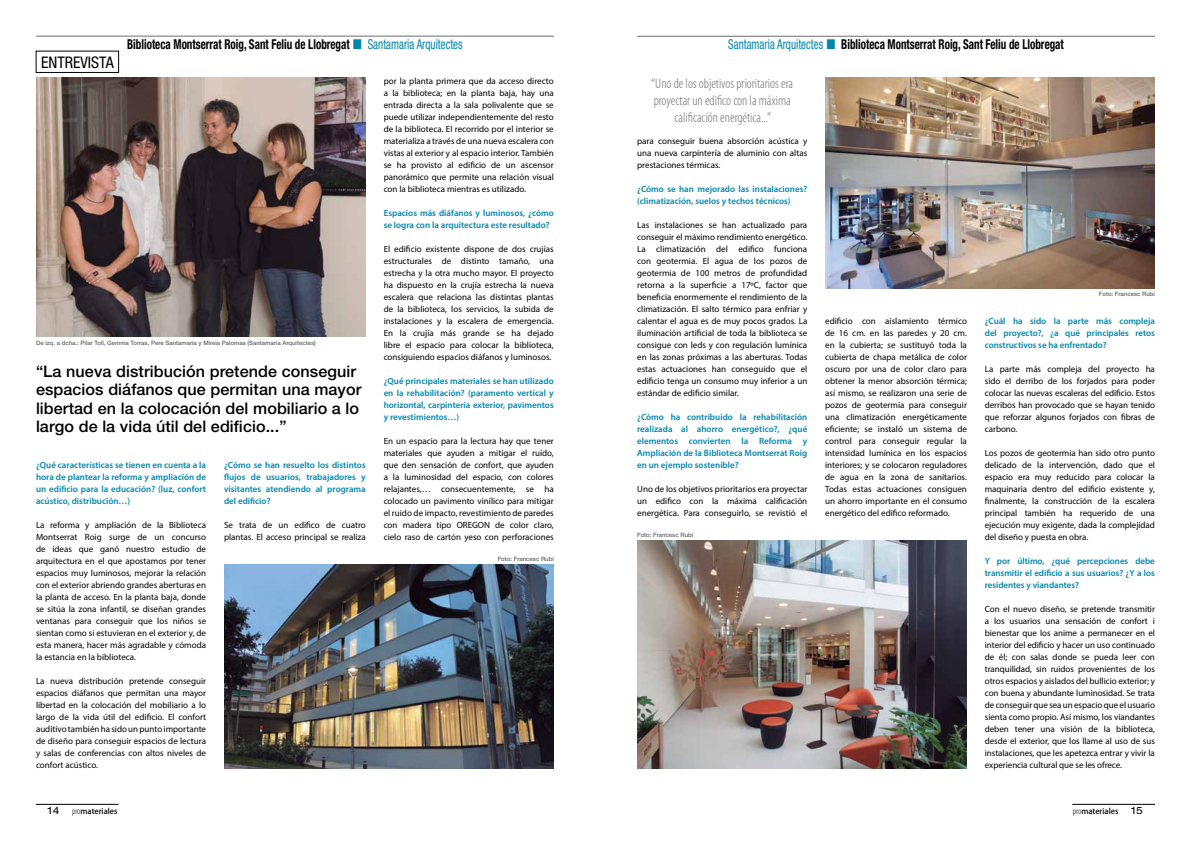
<style>
.page{position:relative;width:1191px;height:842px;background:#fff}
.page>*{position:absolute;margin:0;border:0;box-sizing:border-box;transform-origin:0 0}
.t1{font:500 16px/18.5px "Helvetica Neue";letter-spacing:.005em;color:#000}
.t2{font:condensed 16px "Helvetica Neue";color:#000}
.t3{font:300 condensed 14px/17px "Myriad Pro";color:#6d6e71;text-align:center}
.t4{font:700 condensed 13.6px "Helvetica Neue";color:#000;scale:.81 1}
.t5{font:expanded 10px "Helvetica Neue";color:#000}
.t6{font:9px/12px "Myriad Pro";color:#000;text-align:justify}
.t7{font:600 9px/12px "Myriad Pro";color:#0087ae;text-align:justify}
.t8{font:500 7.8px "Koz Go Std";color:#000}
.t9{font:500 6px "Helvetica Neue";color:#636466}
.s1{font-family:"Arial Narrow";font-weight:400;font-stretch:normal;font-size:21px;color:#0087ae}
.s2{font-weight:400;color:#0087ae}
.s3{font-family:"Myriad Pro";font-weight:300;font-stretch:condensed;font-size:9.1px}
</style>
<div class="page">
<hr style="left:1072px;top:804px;width:83px;height:1px;background:#000">
<hr style="left:36px;top:804px;width:82px;height:1px;background:#000">
<div style="left:36px;top:51px;width:83px;height:22px;border:1px solid #000"></div>
<img style="left:36px;top:78px;width:330px;height:258px">
<img style="left:825px;top:78px;width:330px;height:210px">
<img style="left:224px;top:564px;width:330px;height:204px">
<hr style="left:36px;top:36px;width:518px;height:1px;background:#6d6e71">
<hr style="left:637px;top:36px;width:518px;height:1px;background:#6d6e71">
<img style="left:637px;top:540px;width:330px;height:228px">
<h1 class="t2" style="left:41px;top:53px;width:74px">ENTREVISTA</h1>
<h3 class="t4" style="left:127px;top:36px;width:416px">Biblioteca Montserrat Roig, Sant Feliu de Llobregat <span class="s1">■</span> <span class="s2">Santamaria Arquitectes</span></h3>
<h3 class="t4" style="left:728px;top:36px;width:416px"><span class="s2">Santamaria Arquitectes</span> <span class="s1">■</span> Biblioteca Montserrat Roig, Sant Feliu de Llobregat</h3>
<p class="t9" style="left:36px;top:339px;width:281px">De izq. a dcha.: Pilar Toll, Gemma Torras, Pere Santamaria y Mireia Palomas (Santamaria Arquitectes)</p>
<h1 class="t1" style="left:36px;top:362px;width:327px">“La nueva distribución pretende conseguir espacios diáfanos que permitan una mayor libertad en la colocación del mobiliario a lo largo de la vida útil del edificio...”</h1>
<p class="t7" style="left:36px;top:459px;width:172px">¿Qué características se tienen en cuenta a la hora de plantear la reforma y ampliación de un edificio para la educación? (luz, confort acústico, distribución…)</p>
<p class="t6" style="left:36px;top:519px;width:172px">La reforma y ampliación de la Biblioteca Montserrat Roig surge de un concurso de ideas que ganó nuestro estudio de arquitectura en el que apostamos por tener espacios muy luminosos, mejorar la relación con el exterior abriendo grandes aberturas en la planta de acceso. En la planta baja, donde se sitúa la zona infantil, se diseñan grandes ventanas para conseguir que los niños se sientan como si estuvieran en el exterior y, de esta manera, hacer más agradable y cómoda la estancia en la biblioteca.</p>
<p class="t6" style="left:36px;top:675px;width:172px">La nueva distribución pretende conseguir espacios diáfanos que permitan una mayor libertad en la colocación del mobiliario a lo largo de la vida útil del edificio. El confort auditivo también ha sido un punto importante de diseño para conseguir espacios de lectura y salas de conferencias con altos niveles de confort acústico.</p>
<p class="t7" style="left:224px;top:459px;width:143px">¿Cómo se han resuelto los distintos flujos de usuarios, trabajadores y visitantes atendiendo al programa del edificio?</p>
<p class="t6" style="left:224px;top:519px;width:143px">Se trata de un edifico de cuatro plantas. El acceso principal se realiza</p>
<p class="t6" style="left:384px;top:75px;width:172px">por la planta primera que da acceso directo a la biblioteca; en la planta baja, hay una entrada directa a la sala polivalente que se puede utilizar independientemente del resto de la biblioteca. El recorrido por el interior se materializa a través de una nueva escalera con vistas al exterior y al espacio interior. También se ha provisto al edificio de un ascensor panorámico que permite una relación visual con la biblioteca mientras es utilizado.</p>
<p class="t7" style="left:384px;top:207px;width:172px">Espacios más diáfanos y luminosos, ¿cómo se logra con la arquitectura este resultado?</p>
<p class="t6" style="left:384px;top:243px;width:172px">El edificio existente dispone de dos crujías estructurales de distinto tamaño, una estrecha y la otra mucho mayor. El proyecto ha dispuesto en la crujía estrecha la nueva escalera que relaciona las distintas plantas de la biblioteca, los servicios, la subida de instalaciones y la escalera de emergencia.<br>En la crujía más grande se ha dejado libre el espacio para colocar la biblioteca, consiguiendo espacios diáfanos y luminosos.</p>
<p class="t7" style="left:384px;top:375px;width:172px">¿Qué principales materiales se han utilizado en la rehabilitación? (paramento vertical y horizontal, carpintería exterior, pavimentos y revestimientos…)</p>
<p class="t6" style="left:384px;top:435px;width:172px">En un espacio para la lectura hay que tener materiales que ayuden a mitigar el ruido, que den sensación de confort, que ayuden a la luminosidad del espacio, con colores relajantes,… consecuentemente, se ha colocado un pavimento vinílico para mitigar el ruido de impacto, revestimiento de paredes con madera tipo OREGON de color claro, cielo raso de cartón yeso con perforaciones</p>
<p class="t9" style="left:498px;top:555px;width:58px">Foto: Francesc Rubí</p>
<h2 class="t3" style="left:651px;top:75px;width:143px">“Uno de los objetivos prioritarios era proyectar un edifico con la máxima calificación energética...”</h2>
<p class="t6" style="left:637px;top:135px;width:172px">para conseguir buena absorción acústica y una nueva carpintería de aluminio con altas prestaciones térmicas.</p>
<p class="t7" style="left:637px;top:183px;width:172px">¿Cómo se han mejorado las instalaciones? (climatización, suelos y techos técnicos)</p>
<p class="t6" style="left:637px;top:219px;width:172px">Las instalaciones se han actualizado para conseguir el máximo rendimiento energético.<br>La climatización del edifico funciona con geotermia. El agua de los pozos de geotermia de 100 metros de profundidad retorna a la superficie a 17ºC, factor que beneficia enormemente el rendimiento de la climatización. El salto térmico para enfriar y calentar el agua es de muy pocos grados. La iluminación artificial de toda la biblioteca se consigue con leds y con regulación lumínica en las zonas próximas a las aberturas. Todas estas actuaciones han conseguido que el edificio tenga un consumo muy inferior a un estándar de edificio similar.</p>
<p class="t7" style="left:637px;top:411px;width:172px">¿Cómo ha contribuido la rehabilitación realizada al ahorro energético?, ¿qué elementos convierten la Reforma y Ampliación de la Biblioteca Montserrat Roig en un ejemplo sostenible?</p>
<p class="t6" style="left:637px;top:483px;width:172px">Uno de los objetivos prioritarios era proyectar un edifico con la máxima calificación energética. Para conseguirlo, se revistió el</p>
<p class="t9" style="left:637px;top:531px;width:58px">Foto: Francesc Rubí</p>
<p class="t9" style="left:1099px;top:290px;width:58px">Foto: Francesc Rubí</p>
<p class="t6" style="left:825px;top:315px;width:143px">edificio con aislamiento térmico de 16 cm. en las paredes y 20 cm. en la cubierta; se sustituyó toda la cubierta de chapa metálica de color oscuro por una de color claro para obtener la menor absorción térmica; así mismo, se realizaron una serie de pozos de geotermia para conseguir una climatización energéticamente eficiente; se instaló un sistema de control para conseguir regular la intensidad lumínica en los espacios interiores; y se colocaron reguladores de agua en la zona de sanitarios.<br>Todas estas actuaciones consiguen un ahorro importante en el consumo energético del edifico reformado.</p>
<p class="t7" style="left:984px;top:315px;width:172px">¿Cuál ha sido la parte más compleja del proyecto?, ¿a qué principales retos constructivos se ha enfrentado?</p>
<p class="t6" style="left:984px;top:363px;width:172px">La parte más compleja del proyecto ha sido el derribo de los forjados para poder colocar las nuevas escaleras del edificio. Estos derribos han provocado que se hayan tenido que reforzar algunos forjados con fibras de carbono.</p>
<p class="t6" style="left:984px;top:447px;width:172px">Los pozos de geotermia han sido otro punto delicado de la intervención, dado que el espacio era muy reducido para colocar la maquinaria dentro del edificio existente y, finalmente, la construcción de la escalera principal también ha requerido de una ejecución muy exigente, dada la complejidad del diseño y puesta en obra.</p>
<p class="t7" style="left:984px;top:555px;width:172px">Y por último, ¿qué percepciones debe transmitir el edificio a sus usuarios? ¿Y a los residentes y viandantes?</p>
<p class="t6" style="left:984px;top:603px;width:172px">Con el nuevo diseño, se pretende transmitir a los usuarios una sensación de confort i bienestar que los anime a permanecer en el interior del edificio y hacer un uso continuado de él; con salas donde se pueda leer con tranquilidad, sin ruidos provenientes de los otros espacios y aislados del bullicio exterior; y con buena y abundante luminosidad. Se trata de conseguir que sea un espacio que el usuario sienta como propio. Así mismo, los viandantes deben tener una visión de la biblioteca, desde el exterior, que los llame al uso de sus instalaciones, que les apetezca entrar y vivir la experiencia cultural que se les ofrece.</p>
<p class="t5" style="left:48px;top:804px;width:13px">14</p>
<p class="t8" style="left:72px;top:806px;width:47px"><span class="s3">pro</span>materiales</p>
<p class="t8" style="left:1073px;top:806px;width:47px"><span class="s3">pro</span>materiales</p>
<p class="t5" style="left:1131px;top:804px;width:13px">15</p>
</div>
